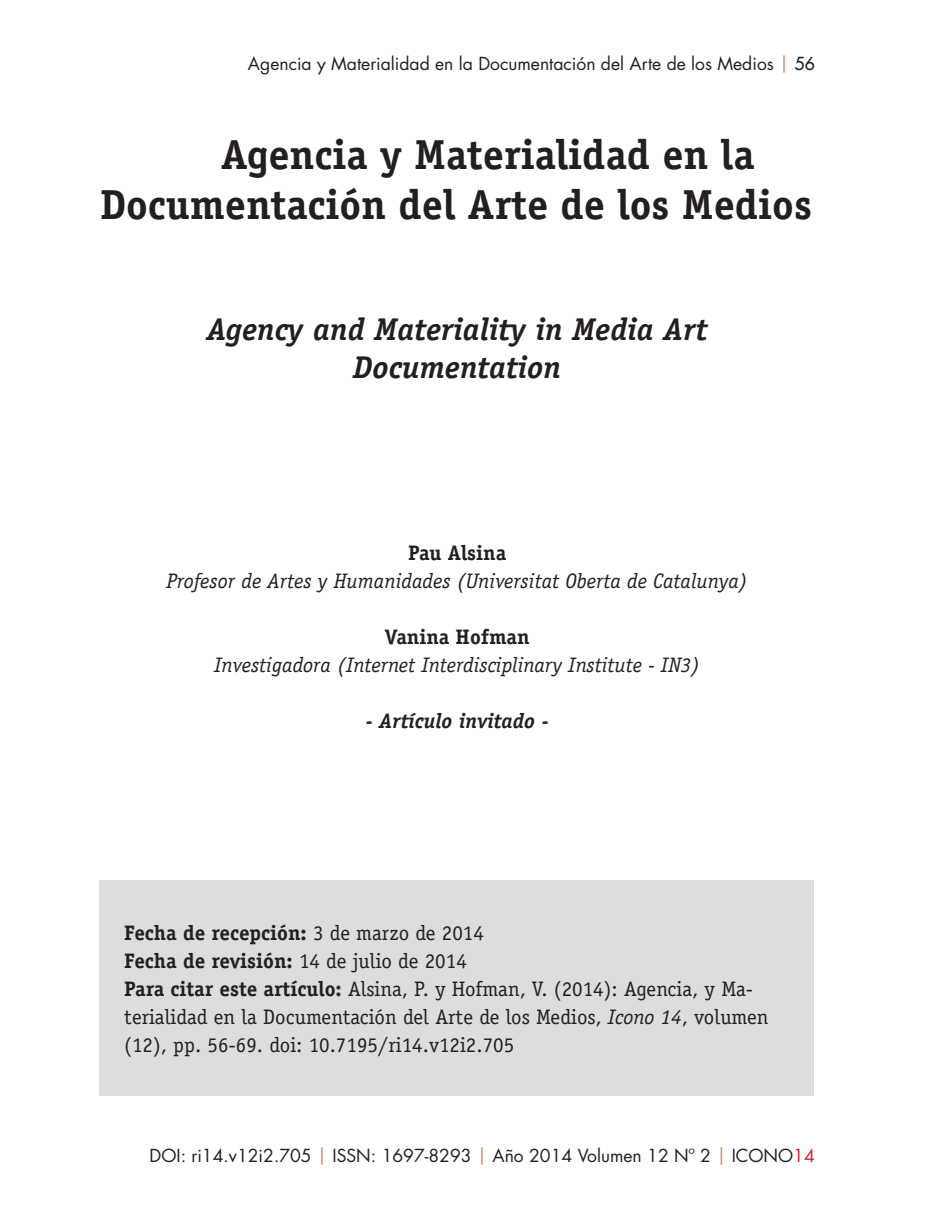
<style>
.page{position:relative;width:939px;height:1220px;background:#fff}
.page>*{position:absolute;margin:0;border:0;box-sizing:border-box;transform-origin:0 0}
.t1{font:700 42px/50.4px "Officina Serif Std";color:#231f20}
.t2{font:italic 700 31.5px/37.8px "Officina Serif Std";color:#231f20;text-align:center}
.t3{font:21px/28px "Officina Serif Std";color:#231f20}
.t4{font:italic 21px "Officina Serif Std";color:#231f20}
.t5{font:700 21px "Officina Serif Std";color:#231f20}
.t6{font:italic 700 21px "Officina Serif Std";color:#231f20}
.pagina_encabezado{font:17.5px "Futura Std";color:#231f20}
.s1{color:#e18066}
.s2{font-weight:500}
.s3{font-weight:700}
.s4{font-style:italic}
.s5{color:#d1232a}
</style>
<div class="page">
<div style="left:99px;top:881px;width:714px;height:215px;background:#dcdddf"></div>
<p class="pagina_encabezado" style="left:248px;top:53px;width:568px">Agencia y Materialidad en la Documentación del Arte de los Medios <span class="s1">|</span> <span class="s2">56</span></p>
<h1 class="t1" style="left:100px;top:129px;width:712px;text-indent:121px">Agencia y Materialidad en la<br>Documentación del Arte de los Medios</h1>
<h2 class="t2" style="left:207px;top:311px;width:501px">Agency and Materiality in Media Art<br>Documentation</h2>
<p class="t5" style="left:408px;top:540px;width:100px">Pau Alsina</p>
<p class="t4" style="left:166px;top:569px;width:582px">Profesor de Artes y Humanidades (Universitat Oberta de Catalunya)</p>
<p class="t5" style="left:384px;top:624px;width:146px">Vanina Hofman</p>
<p class="t4" style="left:214px;top:653px;width:487px">Investigadora (Internet Interdisciplinary Institute - IN3)</p>
<p class="t6" style="left:365px;top:708px;width:184px">- Artículo invitado -</p>
<p class="t3" style="left:124px;top:919px;width:645px"><span class="s3">Fecha de recepción:</span> 3 de marzo de 2014<br><span class="s3">Fecha de revisión:</span> 14 de julio de 2014<br><span class="s3">Para citar este artículo:</span> Alsina, P. y Hofman, V. (2014): Agencia, y Ma&shy;terialidad en la Documentación del Arte de los Medios, <span class="s4">Icono 14</span>, volumen (12), pp. 56-69. doi: 10.7195/ri14.v12i2.705</p>
<p class="pagina_encabezado" style="left:149px;top:1145px;width:666px">DOI: ri14.v12i2.705 <span class="s1">|</span> ISSN: 1697-8293 <span class="s1">|</span> Año 2014 Volumen 12 Nº 2 <span class="s1">|</span> ICONO<span class="s5">14</span></p>
</div>
